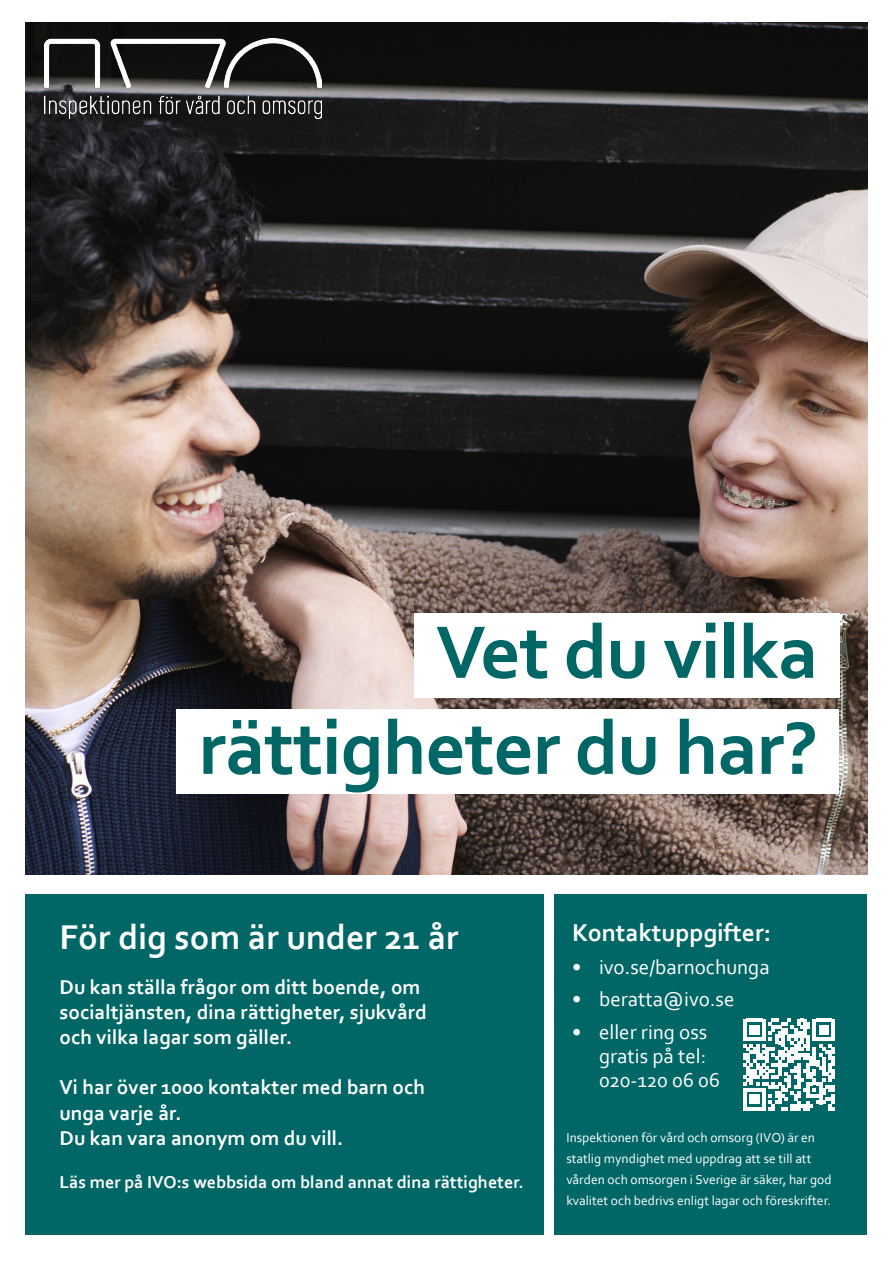
<style>
.page{position:relative;width:893px;height:1263px;background:#fff}
.page>*{position:absolute;margin:0;border:0;box-sizing:border-box;transform-origin:0 0}
.R1{font:700 78px "Corbel";letter-spacing:-.01em;color:#066}
.t1{font:700 36px "Corbel";color:#fff}
.R2{font:700 25.5px "Corbel";color:#fff}
.t2{font:700 21px/25.2px "Corbel";color:#fff}
.R2-2{font:21px/24px "Corbel";color:#fff}
.t3{font:700 18px "Corbel";color:#fff}
.Adress{font:13.5px/21px "Corbel";color:#fff}
</style>
<div class="page">
<img style="left:26px;top:23px;width:841px;height:851px">
<div style="left:26px;top:894px;width:841px;height:341px;background:#006766"></div>
<div style="left:414px;top:613px;width:425px;height:85px;background:#fff"></div>
<div style="left:176px;top:709px;width:663px;height:85px;background:#fff"></div>
<img style="left:45px;top:38px;width:276px;height:80px">
<div style="left:544px;top:889px;width:9px;height:351px;background:#fff"></div>
<svg style="left:743px;top:1019px;width:92px;height:91px"></svg>
<h1 class="R1" style="left:436px;top:603px;width:384px">Vet du vilka</h1>
<h1 class="R1" style="left:199px;top:699px;width:621px">rättigheter du har?</h1>
<p class="t1" style="left:60px;top:915px;width:401px">För dig som är under 21 år</p>
<p class="t2" style="left:60px;top:973px;width:369px">Du kan ställa frågor om ditt boende, om socialtjänsten, dina rättigheter, sjukvård och vilka lagar som gäller.</p>
<p class="t2" style="left:60px;top:1074px;width:367px">Vi har över 1000 kontakter med barn och unga varje år.</p>
<p class="t2" style="left:60px;top:1125px;width:285px">Du kan vara anonym om du vill.</p>
<p class="t3" style="left:60px;top:1170px;width:466px">Läs mer på IVO:s webbsida om bland annat dina rättigheter.</p>
<h2 class="R2" style="left:572px;top:917px;width:201px">Kontaktuppgifter:</h2>
<h2 class="R2-2" style="left:572px;top:954px;width:199px">• ivo.se/barnochunga</h2>
<h2 class="R2-2" style="left:572px;top:987px;width:164px">• beratta@ivo.se</h2>
<h2 class="R2-2" style="left:599px;top:1019px;width:122px;text-indent:-27px">• eller ring oss gratis på tel:<br>020-120 06 06</h2>
<p class="Adress" style="left:566px;top:1127px;width:267px">Inspektionen för vård och omsorg (IVO) är en statlig myndighet med uppdrag att se till att vården och omsorgen i Sverige är säker, har god kvalitet och bedrivs enligt lagar och föreskrifter.</p>
</div>
